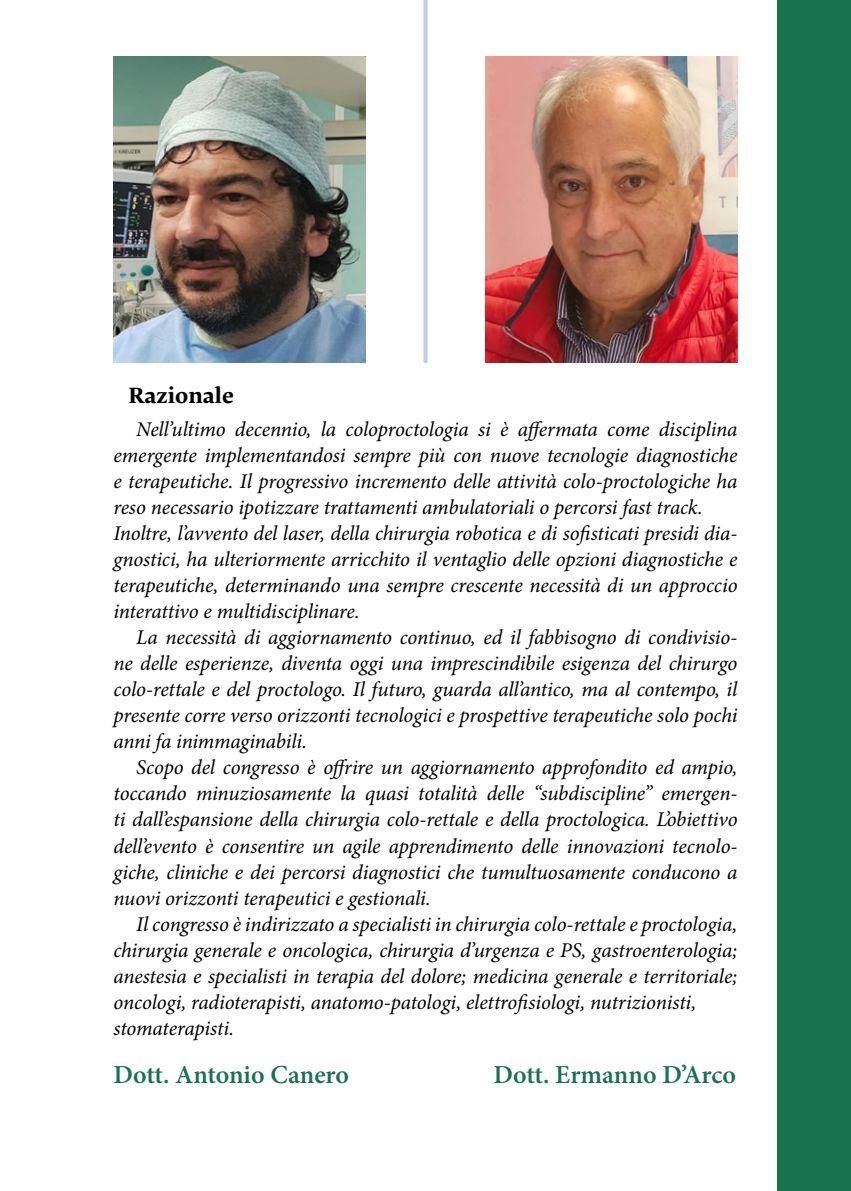
<style>
.page{position:relative;width:851px;height:1191px;background:#fff}
.page>*{position:absolute;margin:0;border:0;box-sizing:border-box;transform-origin:0 0}
.t1{font:600 26px "Minion Pro";letter-spacing:-.005em;color:#167250}
.t2{font:700 22px "Lava Pro";color:#000}
.t3{font:italic 21px/26px "Minion Pro";letter-spacing:-.01em;color:#000}
</style>
<div class="page">
<div style="left:777px;top:0;width:73px;height:1191px;background:#167250"></div>
<img style="left:113px;top:57px;width:252px;height:306px">
<img style="left:486px;top:57px;width:251px;height:306px">
<svg style="left:423px;top:0;width:4px;height:363px"></svg>
<p class="t2" style="left:129px;top:379px;width:107px">Razionale</p>
<p class="t3" style="left:113px;top:416px;width:625px;text-indent:23px">Nell’ultimo decennio, la coloproctologia si è affermata come disciplina emergente implementandosi sempre più con nuove tecnologie diagnostiche e terapeutiche. Il progressivo incremento delle attività colo-proctologiche ha reso necessario ipotizzare trattamenti ambulatoriali o percorsi fast track.<br>Inoltre, l’avvento del laser, della chirurgia robotica e di sofisticati presidi dia&shy;gnostici, ha ulteriormente arricchito il ventaglio delle opzioni diagnostiche e terapeutiche, determinando una sempre crescente necessità di un approccio interattivo e multidisciplinare.</p>
<p class="t3" style="left:113px;top:624px;width:625px;text-align:justify;text-indent:23px">La necessità di aggiornamento continuo, ed il fabbisogno di condivisio&shy;ne delle esperienze, diventa oggi una imprescindibile esigenza del chirurgo colo-rettale e del proctologo. Il futuro, guarda all’antico, ma al contempo, il presente corre verso orizzonti tecnologici e prospettive terapeutiche solo pochi anni fa inimmaginabili.</p>
<p class="t3" style="left:113px;top:754px;width:625px;text-align:justify;text-indent:23px">Scopo del congresso è offrire un aggiornamento approfondito ed ampio, toccando minuziosamente la quasi totalità delle “subdiscipline” emergen&shy;ti dall’espansione della chirurgia colo-rettale e della proctologica. L’obiettivo dell’evento è consentire un agile apprendimento delle innovazioni tecnolo&shy;giche, cliniche e dei percorsi diagnostici che tumultuosamente conducono a nuovi orizzonti terapeutici e gestionali.</p>
<p class="t3" style="left:113px;top:910px;width:625px;text-indent:23px">Il congresso è indirizzato a specialisti in chirurgia colo-rettale e proctologia, chirurgia generale e oncologica, chirurgia d’urgenza e PS, gastroenterologia; anestesia e specialisti in terapia del dolore; medicina generale e territoriale; oncologi, radioterapisti, anatomo-patologi, elettrofisiologi, nutrizionisti, stomaterapisti.</p>
<p class="t1" style="left:113px;top:1056px;width:237px">Dott. Antonio Canero</p>
<p class="t1" style="left:493px;top:1056px;width:244px">Dott. Ermanno D’Arco</p>
</div>
